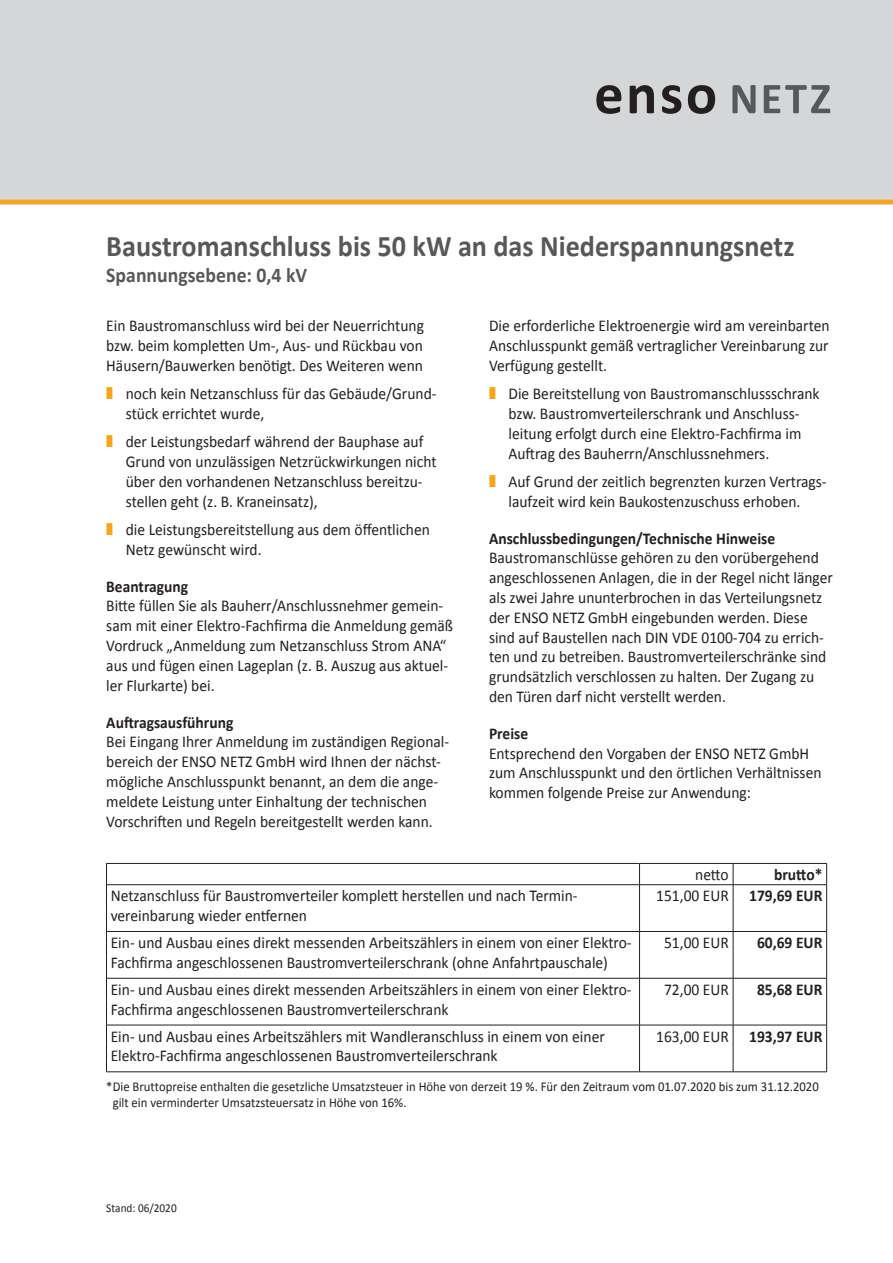
<style>
.page{position:relative;width:893px;height:1263px;background:#fff}
.page>*{position:absolute;margin:0;border:0;box-sizing:border-box;transform-origin:0 0}
.t1{font:700 30px "Calibri";color:#57585a;scale:.94 1}
.t2{font:700 21px "Calibri";color:#57585a;scale:.94 1}
.t3{font:16.5px/19.8px "Calibri";color:#231f20;scale:.94 1}
.t4{font:700 16.5px "Calibri";color:#231f20;scale:.94 1}
.t5{font:13.5px/16.2px "Calibri";color:#231f20;scale:.94 1}
.t6{font:12px "Calibri";color:#231f20;scale:.94 1}
.s1{font-weight:700}
</style>
<div class="page">
<hr style="left:106px;top:863px;width:533px;height:1px;background:#231f20">
<svg style="left:106px;top:864px;width:1px;height:20px"></svg>
<hr style="left:639px;top:863px;width:94px;height:1px;background:#231f20">
<svg style="left:639px;top:864px;width:1px;height:20px"></svg>
<hr style="left:733px;top:863px;width:94px;height:1px;background:#231f20">
<svg style="left:733px;top:864px;width:1px;height:20px"></svg>
<svg style="left:826px;top:864px;width:1px;height:20px"></svg>
<hr style="left:106px;top:884px;width:533px;height:1px;background:#231f20">
<hr style="left:106px;top:885px;width:1px;height:46px;background:#231f20">
<hr style="left:639px;top:884px;width:94px;height:1px;background:#231f20">
<hr style="left:639px;top:885px;width:1px;height:46px;background:#231f20">
<hr style="left:733px;top:884px;width:94px;height:1px;background:#231f20">
<hr style="left:733px;top:885px;width:1px;height:46px;background:#231f20">
<hr style="left:826px;top:885px;width:1px;height:46px;background:#231f20">
<hr style="left:106px;top:931px;width:533px;height:1px;background:#231f20">
<hr style="left:106px;top:932px;width:1px;height:46px;background:#231f20">
<hr style="left:639px;top:931px;width:94px;height:1px;background:#231f20">
<hr style="left:639px;top:932px;width:1px;height:46px;background:#231f20">
<hr style="left:733px;top:931px;width:94px;height:1px;background:#231f20">
<hr style="left:733px;top:932px;width:1px;height:46px;background:#231f20">
<hr style="left:826px;top:932px;width:1px;height:46px;background:#231f20">
<hr style="left:106px;top:978px;width:533px;height:1px;background:#231f20">
<hr style="left:106px;top:978px;width:1px;height:47px;background:#231f20">
<hr style="left:639px;top:978px;width:94px;height:1px;background:#231f20">
<hr style="left:639px;top:978px;width:1px;height:47px;background:#231f20">
<hr style="left:733px;top:978px;width:94px;height:1px;background:#231f20">
<hr style="left:733px;top:978px;width:1px;height:47px;background:#231f20">
<hr style="left:826px;top:978px;width:1px;height:47px;background:#231f20">
<hr style="left:106px;top:1025px;width:533px;height:1px;background:#231f20">
<hr style="left:106px;top:1025px;width:1px;height:46px;background:#231f20">
<hr style="left:639px;top:1025px;width:94px;height:1px;background:#231f20">
<hr style="left:639px;top:1025px;width:1px;height:46px;background:#231f20">
<hr style="left:733px;top:1025px;width:94px;height:1px;background:#231f20">
<hr style="left:733px;top:1025px;width:1px;height:46px;background:#231f20">
<hr style="left:826px;top:1025px;width:1px;height:46px;background:#231f20">
<hr style="left:106px;top:1071px;width:533px;height:1px;background:#231f20">
<hr style="left:639px;top:1071px;width:94px;height:1px;background:#231f20">
<hr style="left:733px;top:1071px;width:94px;height:1px;background:#231f20">
<div style="left:0;top:0;width:893px;height:204px;background:#d5d6d8"></div>
<hr style="left:0;top:200px;width:893px;height:4px;background:#f9a51b">
<svg style="left:596px;top:85px;width:25px;height:29px"></svg>
<svg style="left:630px;top:85px;width:24px;height:28px"></svg>
<svg style="left:662px;top:85px;width:19px;height:29px"></svg>
<svg style="left:688px;top:85px;width:27px;height:29px"></svg>
<svg style="left:732px;top:85px;width:24px;height:28px"></svg>
<svg style="left:764px;top:85px;width:66px;height:28px"></svg>
<h1 class="t1" style="left:106px;top:227px;width:734px">Baustromanschluss bis 50 kW an das Niederspannungsnetz</h1>
<p class="t2" style="left:106px;top:261px;width:215px">Spannungsebene: 0,4 kV</p>
<p class="t3" style="left:106px;top:316px;width:340px;text-align:justify">Ein Baustromanschluss wird bei der Neuerrichtung bzw. beim kompletten Um-, Aus- und Rückbau von Häusern/Bauwerken benötigt. Des Weiteren wenn</p>
<p class="t3" style="left:126px;top:384px;width:332px">noch kein Netzanschluss für das Gebäude/Grund&shy;stück errichtet wurde,</p>
<p class="t3" style="left:126px;top:432px;width:332px">der Leistungsbedarf während der Bauphase auf Grund von unzulässigen Netzrückwirkungen nicht über den vorhandenen Netzanschluss bereitzu&shy;stellen geht (z. B. Kraneinsatz),</p>
<p class="t3" style="left:126px;top:520px;width:325px">die Leistungsbereitstellung aus dem öffentlichen<br>Netz gewünscht wird.</p>
<p class="t4" style="left:106px;top:576px;width:89px">Beantragung</p>
<p class="t3" style="left:106px;top:596px;width:370px">Bitte füllen Sie als Bauherr/Anschlussnehmer gemein&shy;sam mit einer Elektro-Fachfirma die Anmeldung gemäß Vordruck „Anmeldung zum Netzanschluss Strom ANA“ aus und fügen einen Lageplan (z. B. Auszug aus aktuel&shy;ler Flurkarte) bei.</p>
<p class="t4" style="left:106px;top:711px;width:137px">Auftragsausführung</p>
<p class="t3" style="left:106px;top:732px;width:366px">Bei Eingang Ihrer Anmeldung im zuständigen Regional&shy;bereich der ENSO NETZ GmbH wird Ihnen der nächst&shy;mögliche Anschlusspunkt benannt, an dem die ange&shy;meldete Leistung unter Einhaltung der technischen Vorschriften und Regeln bereitgestellt werden kann.</p>
<p class="t3" style="left:489px;top:316px;width:364px;text-align:justify">Die erforderliche Elektroenergie wird am vereinbarten Anschlusspunkt gemäß vertraglicher Vereinbarung zur Verfügung gestellt.</p>
<p class="t3" style="left:508px;top:384px;width:332px">Die Bereitstellung von Baustromanschlussschrank bzw. Baustromverteilerschrank und Anschluss&shy;leitung erfolgt durch eine Elektro-Fachfirma im Auftrag des Bauherrn/Anschlussnehmers.</p>
<p class="t3" style="left:508px;top:472px;width:340px">Auf Grund der zeitlich begrenzten kurzen Vertrags&shy;laufzeit wird kein Baukostenzuschuss erhoben.</p>
<p class="t4" style="left:489px;top:527px;width:306px">Anschlussbedingungen/Technische Hinweise</p>
<p class="t3" style="left:489px;top:548px;width:367px">Baustromanschlüsse gehören zu den vorübergehend angeschlossenen Anlagen, die in der Regel nicht länger als zwei Jahre ununterbrochen in das Verteilungsnetz der ENSO NETZ GmbH eingebunden werden. Diese sind auf Baustellen nach DIN VDE 0100-704 zu errich&shy;ten und zu betreiben. Baustromverteilerschränke sind grundsätzlich verschlossen zu halten. Der Zugang zu den Türen darf nicht verstellt werden.</p>
<p class="t4" style="left:489px;top:723px;width:43px">Preise</p>
<p class="t3" style="left:489px;top:743px;width:355px">Entsprechend den Vorgaben der ENSO NETZ GmbH zum Anschlusspunkt und den örtlichen Verhältnissen kommen folgende Preise zur Anwendung:</p>
<p class="t3" style="left:695px;top:865px;width:37px">netto</p>
<p class="t4" style="left:774px;top:864px;width:53px">brutto*</p>
<p class="t3" style="left:111px;top:886px;width:498px">Netzanschluss für Baustromverteiler komplett herstellen und nach Termin&shy;vereinbarung wieder entfernen</p>
<p class="t3" style="left:656px;top:886px;width:178px">151,00 EUR <span class="s1">179,69 EUR</span></p>
<p class="t3" style="left:111px;top:933px;width:556px">Ein- und Ausbau eines direkt messenden Arbeitszählers in einem von einer Elektro-<br>Fachfirma angeschlossenen Baustromverteilerschrank (ohne Anfahrtpauschale)</p>
<p class="t3" style="left:664px;top:933px;width:70px">51,00 EUR</p>
<p class="t4" style="left:757px;top:932px;width:71px">60,69 EUR</p>
<p class="t3" style="left:111px;top:979px;width:556px">Ein- und Ausbau eines direkt messenden Arbeitszählers in einem von einer Elektro-<br>Fachfirma angeschlossenen Baustromverteilerschrank</p>
<p class="t3" style="left:664px;top:979px;width:70px">72,00 EUR</p>
<p class="t4" style="left:757px;top:979px;width:71px">85,68 EUR</p>
<p class="t3" style="left:111px;top:1026px;width:527px">Ein- und Ausbau eines Arbeitszählers mit Wandleranschluss in einem von einer<br>Elektro-Fachfirma angeschlossenen Baustromverteilerschrank</p>
<p class="t3" style="left:656px;top:1026px;width:178px">163,00 EUR <span class="s1">193,97 EUR</span></p>
<p class="t5" style="left:113px;top:1078px;width:753px;text-indent:-6px">*Die Bruttopreise enthalten die gesetzliche Umsatzsteuer in Höhe von derzeit 19 %. Für den Zeitraum vom 01.07.2020 bis zum 31.12.2020 gilt ein verminderter Umsatzsteuersatz in Höhe von 16%.</p>
<p class="t6" style="left:106px;top:1201px;width:76px">Stand: 06/2020</p>
</div>
